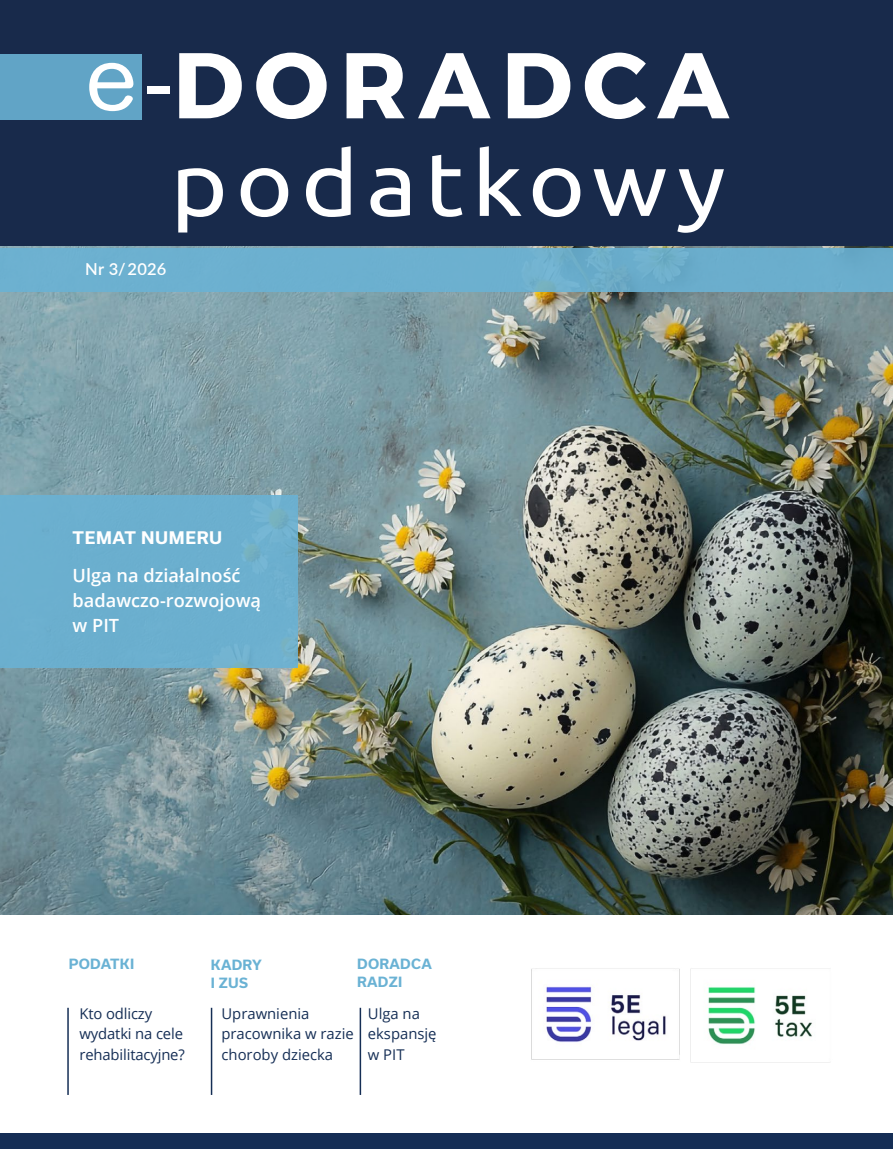
<style>
.page{position:relative;width:893px;height:1149px;background:#fff}
.page>*{position:absolute;margin:0;border:0;box-sizing:border-box;transform-origin:0 0}
.t1{font:93px "Trueno Bd";letter-spacing:.115em;color:#fff}
.t2{font:89.7px "Ubuntu";letter-spacing:.08em;color:#fff;scale:1.09 1}
.t3{font:600 18.15px/24.9px "Open Sans";color:#fff}
.t4{font:700 16.5px "Usual";letter-spacing:.04em;color:#fff}
.t5{font:600 16.5px "Lato";letter-spacing:.02em;color:#fff}
.t6{font:14.85px/20.2px "Open Sans";color:#152e55}
.t7{font:700 13.5px/18px "Usual";letter-spacing:.02em;color:#6ab2d4}
.s1{font-family:"Hira Maru Pro W4";font-size:82.8px}
.s2{font-family:"Ubuntu";font-size:85.35px}
</style>
<div class="page">
<div style="left:0;top:0;width:893px;height:249px;background:#182a4b"></div>
<img style="left:0;top:247px;width:893px;height:666px">
<div style="left:0;top:495px;width:298px;height:172px;background:#6ab2d4"></div>
<div style="left:0;top:1133px;width:893px;height:15px;background:#152e55"></div>
<hr style="left:67px;top:1007px;width:2px;height:87px;background:#152e55">
<hr style="left:211px;top:1007px;width:1px;height:87px;background:#152e55">
<hr style="left:360px;top:1007px;width:1px;height:87px;background:#152e55">
<div style="left:0;top:248px;width:893px;height:43px;background:#6ab2d4"></div>
<div style="left:0;top:54px;width:142px;height:65px;background:#61a4c6"></div>
<img style="left:531px;top:968px;width:299px;height:95px">
<h1 class="t1" style="left:85px;top:28px;width:645px"><span class="s1">e</span><span class="s2">-</span>DORADCA</h1>
<h2 class="t2" style="left:170px;top:129px;width:511px">podatkowy</h2>
<p class="t5" style="left:85px;top:257px;width:83px">Nr 3/ 2026</p>
<p class="t4" style="left:73px;top:528px;width:151px">TEMAT NUMERU</p>
<p class="t3" style="left:73px;top:562px;width:190px">Ulga na działalność badawczo-rozwojową w PIT</p>
<p class="t7" style="left:69px;top:954px;width:67px">PODATKI</p>
<p class="t6" style="left:80px;top:1002px;width:107px">Kto odliczy wydatki na cele rehabilitacyjne?</p>
<p class="t7" style="left:357px;top:954px;width:76px">DORADCA<br>RADZI</p>
<p class="t6" style="left:368px;top:1002px;width:70px">Ulga na ekspansję w PIT</p>
<p class="t7" style="left:211px;top:955px;width:52px">KADRY<br>I ZUS</p>
<p class="t6" style="left:222px;top:1002px;width:134px">Uprawnienia pracownika w razie choroby dziecka</p>
</div>
